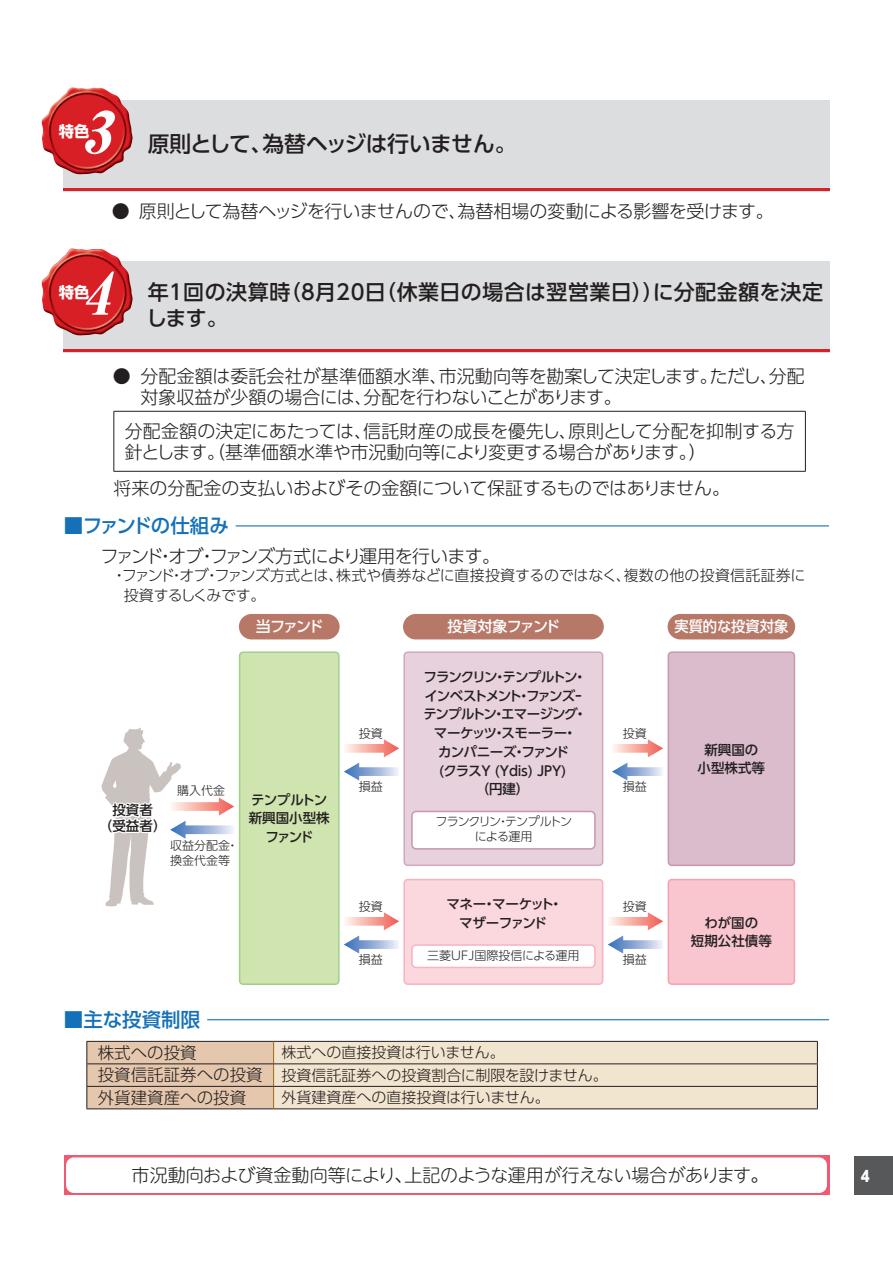
<style>
.page{position:relative;width:893px;height:1263px;background:#fff}
.page>*{position:absolute;margin:0;border:0;box-sizing:border-box;transform-origin:0 0}
.t1{font:italic 58.5px "Midashi Min Pr 5 MA31";color:#fff;scale:1.04 1}
.t2{font:500 21.75px "UD Shin Go Pro";letter-spacing:-.02em;color:#231f20}
.t3{font:500 21px/25.5px "UD Shin Go Pro";letter-spacing:.02em;color:#231f20}
.t4{font:500 19.5px "UD Shin Go Pro";letter-spacing:-.06em;color:#1471b9}
.t5{font:500 19.5px "UD Shin Go Pro";letter-spacing:-.005em;color:#1471b9}
.t6{font:300 18px/21px "UD Shin Go Pro";letter-spacing:-.015em;color:#231f20}
.t7{font:300 18px "UD Shin M Go Pro";letter-spacing:-.01em;color:#231f20}
.t8{font:300 18px "UD Shin Go Pro";letter-spacing:-.05em;color:#231f20}
.t9{font:300 16.5px "UD Shin Go Pro";color:#231f20}
.t10{font:700 15.3px "UD Shin Go Pro";color:#fff}
.t11{font:300 15px/20.2px "UD Shin Go Pro";color:#231f20}
.t12{font:500 15px "UD Shin Go Pro";letter-spacing:-.04em;color:#fff}
.t13{font:500 15px "UD Shin Go Pro";letter-spacing:-.005em;color:#fff;scale:.95 1}
.t14{font:500 15px "UD Shin Go Pro";letter-spacing:-.005em;color:#fff}
.t15{font:800 15px "UD Shin Go Pro";color:#fff;scale:.9 1}
.t16{font:500 13.5px/18.8px "UD Shin Go Pro";letter-spacing:-.065em;color:#231f20;text-align:center}
.t17{font:500 13.5px/18.8px "UD Shin Go Pro";letter-spacing:-.04em;color:#231f20;text-align:center}
.t18{font:500 13.5px/18.8px "UD Shin Go Pro";color:#231f20;text-align:center}
.t19{font:300 12px/15px "UD Shin Go Pro";color:#231f20}
.t20{font:300 12px/15px "UD Shin Go Pro";letter-spacing:-.075em;color:#231f20;text-align:center}
.s1{font-size:16.5px}
</style>
<div class="page">
<div style="left:855px;top:1157px;width:38px;height:38px;background:#57585a"></div>
<div style="left:63px;top:100px;width:766px;height:91px;background:#dcdddf"></div>
<hr style="left:63px;top:188px;width:766px;height:3px;background:#da2128">
<img style="left:41px;top:87px;width:92px;height:88px">
<div style="left:63px;top:261px;width:766px;height:91px;background:#dcdddf"></div>
<hr style="left:63px;top:349px;width:766px;height:3px;background:#da2128">
<img style="left:41px;top:249px;width:92px;height:87px">
<hr style="left:113px;top:411px;width:693px;height:1px;background:#231f20">
<hr style="left:113px;top:412px;width:1px;height:59px;background:#231f20">
<hr style="left:805px;top:412px;width:1px;height:59px;background:#231f20">
<hr style="left:113px;top:471px;width:693px;height:1px;background:#231f20">
<hr style="left:236px;top:525px;width:593px;height:1px;background:#1471b9">
<div style="left:239px;top:614px;width:101px;height:25px;background:#b77868;border-radius:13px"></div>
<div style="left:403px;top:614px;width:201px;height:25px;background:#b77868;border-radius:13px"></div>
<div style="left:668px;top:614px;width:127px;height:25px;background:#b77868;border-radius:13px"></div>
<svg style="left:101px;top:651px;width:694px;height:334px"></svg>
<div style="left:412px;top:811px;width:183px;height:38px;background:#fff;border-radius:4px"></div>
<div style="left:411px;top:811px;width:185px;height:38px;border:2px solid #c996b1;border-radius:4px"></div>
<hr style="left:207px;top:1019px;width:622px;height:1px;background:#1471b9">
<svg style="left:86px;top:1041px;width:732px;height:68px;background:#e6d5c0"></svg>
<hr style="left:86px;top:1063px;width:188px;height:1px;background:#231f20">
<hr style="left:274px;top:1063px;width:544px;height:1px;background:#231f20">
<hr style="left:86px;top:1086px;width:188px;height:1px;background:#231f20">
<hr style="left:274px;top:1086px;width:544px;height:1px;background:#231f20">
<div style="left:64px;top:1155px;width:765px;height:40px;background:#f05972"></div>
<div style="left:66px;top:1157px;width:761px;height:36px;background:#fff;border-radius:8px"></div>
<h1 class="t1" style="left:80px;top:87px;width:49px">3</h1>
<p class="t10" style="left:59px;top:119px;width:32px">特色</p>
<p class="t2" style="left:148px;top:126px;width:370px">原則として、為替ヘッジは行いません。</p>
<p class="t6" style="left:112px;top:200px;width:663px">● 原則として為替ヘッジを行いませんので、為替相場の変動による影響を受けます。</p>
<h1 class="t1" style="left:80px;top:248px;width:49px">4</h1>
<p class="t3" style="left:146px;top:279px;width:678px">年１回の決算時（８月20日（休業日の場合は翌営業日））に分配金額を決定します。</p>
<p class="t10" style="left:59px;top:280px;width:32px">特色</p>
<p class="t6" style="left:140px;top:365px;width:666px;text-indent:-28px">● 分配金額は委託会社が基準価額水準、市況動向等を勘案して決定します。ただし、分配対象収益が少額の場合には、分配を行わないことがあります。</p>
<p class="t6" style="left:125px;top:420px;width:671px">分配金額の決定にあたっては、信託財産の成長を優先し、原則として分配を抑制する方針とします。（基準価額水準や市況動向等により変更する場合があります。）</p>
<p class="t6" style="left:113px;top:477px;width:618px">将来の分配金の支払いおよびその金額について保証するものではありません。</p>
<p class="t4" style="left:64px;top:510px;width:166px">■ファンドの仕組み</p>
<p class="t8" style="left:101px;top:542px;width:401px">ファンド・オブ・ファンズ方式により運用を行います。</p>
<p class="t11" style="left:124px;top:564px;width:683px;text-indent:-12px">・ファンド・オブ・ファンズ方式とは、株式や債券などに直接投資するのではなく、複数の他の投資信託証券に投資するしくみです。</p>
<p class="t14" style="left:256px;top:614px;width:69px">当ファンド</p>
<p class="t12" style="left:447px;top:614px;width:114px">投資対象ファンド</p>
<p class="t13" style="left:674px;top:614px;width:121px">実質的な投資対象</p>
<p class="t16" style="left:423px;top:667px;width:165px">フランクリン・テンプルトン・インベストメント・ファンズｰテンプルトン・エマージング・マーケッツ・スモーラー・<br>カンパニーズ・ファンド<br>(クラスY (Ydis) JPY)<br>（円建）</p>
<p class="t19" style="left:359px;top:726px;width:25px">投資</p>
<p class="t19" style="left:177px;top:782px;width:49px">購入代金</p>
<p class="t19" style="left:359px;top:778px;width:25px">損益</p>
<p class="t17" style="left:249px;top:790px;width:82px">テンプルトン新興国小型株ファンド</p>
<p class="t17" style="left:99px;top:802px;width:69px;line-height:15.8px">投資者<br>（受益者）</p>
<p class="t20" style="left:435px;top:814px;width:138px">フランクリン・テンプルトンによる運用</p>
<p class="t19" style="left:170px;top:838px;width:70px">収益分配金・換金代金等</p>
<p class="t19" style="left:359px;top:899px;width:25px">投資</p>
<p class="t19" style="left:359px;top:951px;width:25px">損益</p>
<p class="t17" style="left:446px;top:894px;width:118px">マネー・マーケット・マザーファンド</p>
<p class="t19" style="left:427px;top:947px;width:154px">三菱UFJ国際投信による運用</p>
<p class="t5" style="left:64px;top:1004px;width:138px">■主な投資制限</p>
<p class="t9" style="left:98px;top:1039px;width:100px">株式への投資</p>
<p class="t11" style="left:98px;top:1041px;width:512px;line-height:22.5px;text-indent:184px">株式への直接投資は行いません。<br><span class="s1">投資信託証券への投資</span> 投資信託証券への投資割合に制限を設けません。</p>
<p class="t9" style="left:98px;top:1084px;width:150px">外貨建資産への投資</p>
<p class="t11" style="left:281px;top:1087px;width:270px">外貨建資産への直接投資は行いません。</p>
<p class="t19" style="left:623px;top:726px;width:25px">投資</p>
<p class="t19" style="left:623px;top:778px;width:25px">損益</p>
<p class="t19" style="left:623px;top:899px;width:25px">投資</p>
<p class="t19" style="left:623px;top:951px;width:25px">損益</p>
<p class="t18" style="left:698px;top:740px;width:69px">新興国の小型株式等</p>
<p class="t18" style="left:691px;top:913px;width:83px">わが国の<br>短期公社債等</p>
<p class="t7" style="left:132px;top:1161px;width:638px">市況動向および資金動向等により、上記のような運用が行えない場合があります。</p>
<p class="t15" style="left:861px;top:1163px;width:11px">4</p>
</div>
